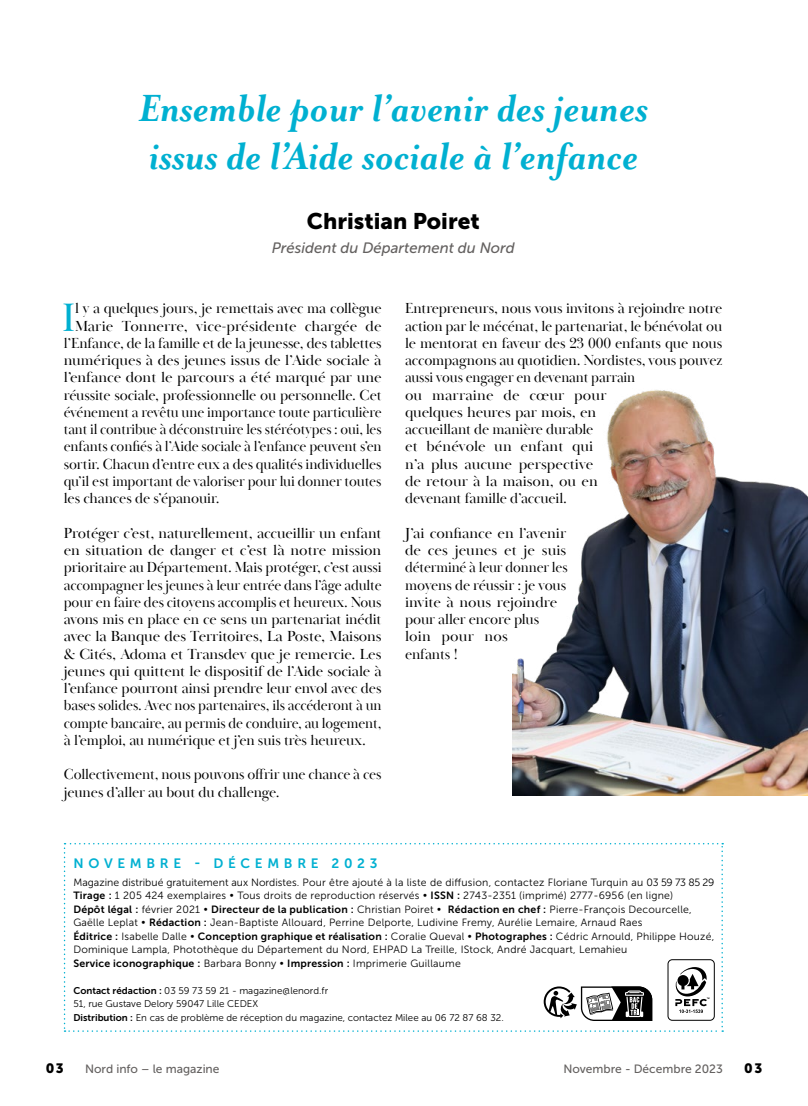
<style>
.page{position:relative;width:808px;height:1106px;background:#fff}
.page>*{position:absolute;margin:0;border:0;box-sizing:border-box;transform-origin:0 0}
.t1{font:italic 700 43.5px/48px "Mrs Eaves OT";letter-spacing:.005em;color:#00b0d1}
.t2{font:40.8px "Baskerville Poster PT";color:#00b0d1}
.t3{font:22.5px "Museo Sans 900";color:#000}
.t4{font:15px/17.2px "Baskerville Poster PT";letter-spacing:-.01em;color:#000}
.t5{font:15px/17.2px "Baskerville Poster PT";letter-spacing:-.01em;color:#000;scale:1.05 1}
.t6{font:15px "Baskerville Poster PT";letter-spacing:-.01em;color:#000;scale:.95 1}
.t7{font:italic 15px "Museo Sans 500";color:#646160}
.t8{font:13.5px "Museo Sans 700";letter-spacing:.35em;color:#00b0d1}
.t9{font:13.5px "Museo Sans 900";color:#000}
.t10{font:12px "Museo Sans 500";color:#646160}
.t11{font:10.5px/13.5px "Museo Sans 300";letter-spacing:.02em;color:#000}
.t12{font:10.5px "Museo Sans 700";letter-spacing:.02em;color:#000}
.t13{font:9.75px/13.5px "Museo Sans 300";color:#000}
.s1{font-family:"Museo Sans 700"}
.s2{font-family:"Museo Sans 300"}
</style>
<div class="page">
<svg style="left:64px;top:843px;width:659px;height:188px"></svg>
<img style="left:512px;top:390px;width:296px;height:405px">
<h1 class="t1" style="left:139px;top:84px;width:510px">Ensemble pour l’avenir des jeunes issus de l’Aide sociale à l’enfance</h1>
<h3 class="t3" style="left:307px;top:208px;width:174px">Christian Poiret</h3>
<p class="t7" style="left:272px;top:239px;width:244px">Président du Département du Nord</p>
<h2 class="t2" style="left:62px;top:292px;width:15px">I</h2>
<p class="t4" style="left:75px;top:300px;width:308px">l y a quelques jours, je remettais avec ma collègue</p>
<p class="t5" style="left:75px;top:317px;width:294px">Marie Tonnerre, vice-présidente chargée de</p>
<p class="t4" style="left:64px;top:334px;width:319px">l’Enfance, de la famille et de la jeunesse, des tablettes</p>
<p class="t5" style="left:64px;top:352px;width:304px">numériques à des jeunes issus de l’Aide sociale à</p>
<p class="t5" style="left:64px;top:369px;width:304px">l’enfance dont le parcours a été marqué par une</p>
<p class="t4" style="left:64px;top:386px;width:319px">réussite sociale, professionnelle ou personnelle. Cet</p>
<p class="t4" style="left:64px;top:403px;width:319px">événement a revêtu une importance toute particulière</p>
<p class="t6" style="left:64px;top:420px;width:336px">tant il contribue à déconstruire les stéréotypes : oui, les</p>
<p class="t4" style="left:64px;top:438px;width:319px">enfants confiés à l’Aide sociale à l’enfance peuvent s’en</p>
<p class="t4" style="left:64px;top:455px;width:319px">sortir. Chacun d’entre eux a des qualités individuelles</p>
<p class="t4" style="left:64px;top:472px;width:319px">qu’il est important de valoriser pour lui donner toutes</p>
<p class="t4" style="left:64px;top:490px;width:157px">les chances de s’épanouir.</p>
<p class="t4" style="left:64px;top:524px;width:319px;text-align:justify">Protéger c’est, naturellement, accueillir un enfant en situation de danger et c’est là notre mission prioritaire au Département. Mais protéger, c’est aussi accompagner les jeunes à leur entrée dans l’âge adulte pour en faire des citoyens accomplis et heureux. Nous avons mis en place en ce sens un partenariat inédit avec la Banque des Territoires, La Poste, Maisons &amp; Cités, Adoma et Transdev que je remercie. Les jeunes qui quittent le dispositif de l’Aide sociale à l’enfance pourront ainsi prendre leur envol avec des bases solides. Avec nos partenaires, ils accéderont à un compte bancaire, au permis de conduire, au logement, à l’emploi, au numérique et j’en suis très heureux.</p>
<p class="t4" style="left:64px;top:766px;width:319px">Collectivement, nous pouvons offrir une chance à ces jeunes d’aller au bout du challenge.</p>
<p class="t4" style="left:405px;top:300px;width:319px">Entrepreneurs, nous vous invitons à rejoindre notre action par le mécénat, le partenariat, le bénévolat ou le mentorat en faveur des 23 000 enfants que nous accompagnons au quotidien. Nordistes, vous pouvez aussi vous engager en devenant parrain<br>ou marraine de cœur pour<br>quelques heures par mois, en<br>accueillant de manière durable<br>et bénévole un enfant qui<br>n’a plus aucune perspective<br>de retour à la maison, ou en<br>devenant famille d’accueil.</p>
<p class="t5" style="left:405px;top:524px;width:157px">J’ai confiance en l’avenir de ces jeunes et je suis déterminé à leur donner les moyens de réussir : je vous invite à nous rejoindre pour aller encore plus loin pour nos<br>enfants !</p>
<p class="t8" style="left:73px;top:855px;width:306px">NOVEMBRE - DÉCEMBRE 2023</p>
<p class="t11" style="left:73px;top:875px;width:642px">Magazine distribué gratuitement aux Nordistes. Pour être ajouté à la liste de diffusion, contactez Floriane Turquin au 03 59 73 85 29<br><span class="s1">Tirage :</span> 1 205 424 exemplaires • Tous droits de reproduction réservés • <span class="s1">ISSN :</span> 2743-2351 (imprimé) 2777-6956 (en ligne)<br><span class="s1">Dépôt légal :</span> février 2021 • <span class="s1">Directeur de la publication :</span> Christian Poiret • <span class="s1">Rédaction en chef :</span> Pierre-François Decourcelle, Gaëlle Leplat • <span class="s1">Rédaction :</span> Jean-Baptiste Allouard, Perrine Delporte, Ludivine Fremy, Aurélie Lemaire, Arnaud Raes<br><span class="s1">Éditrice :</span> Isabelle Dalle • <span class="s1">Conception graphique et réalisation :</span> Coralie Queval • <span class="s1">Photographes :</span> Cédric Arnould, Philippe Houzé, Dominique Lampla, Photothèque du Département du Nord, EHPAD La Treille, IStock, André Jacquart, Lemahieu</p>
<p class="t12" style="left:73px;top:957px;width:389px">Service iconographique : <span class="s2">Barbara Bonny •</span> Impression : <span class="s2">Imprimerie Guillaume</span></p>
<p class="t13" style="left:73px;top:983px;width:432px"><span class="s1">Contact rédaction :</span> 03 59 73 59 21 - magazine@lenord.fr<br>51, rue Gustave Delory 59047 Lille CEDEX<br><span class="s1">Distribution :</span> En cas de problème de réception du magazine, contactez Milee au 06 72 87 68 32.</p>
<p class="t9" style="left:46px;top:1060px;width:20px">03</p>
<p class="t10" style="left:85px;top:1062px;width:136px">Nord info – le magazine</p>
<p class="t10" style="left:563px;top:1062px;width:161px">Novembre - Décembre 2023</p>
<p class="t9" style="left:744px;top:1060px;width:20px">03</p>
</div>
